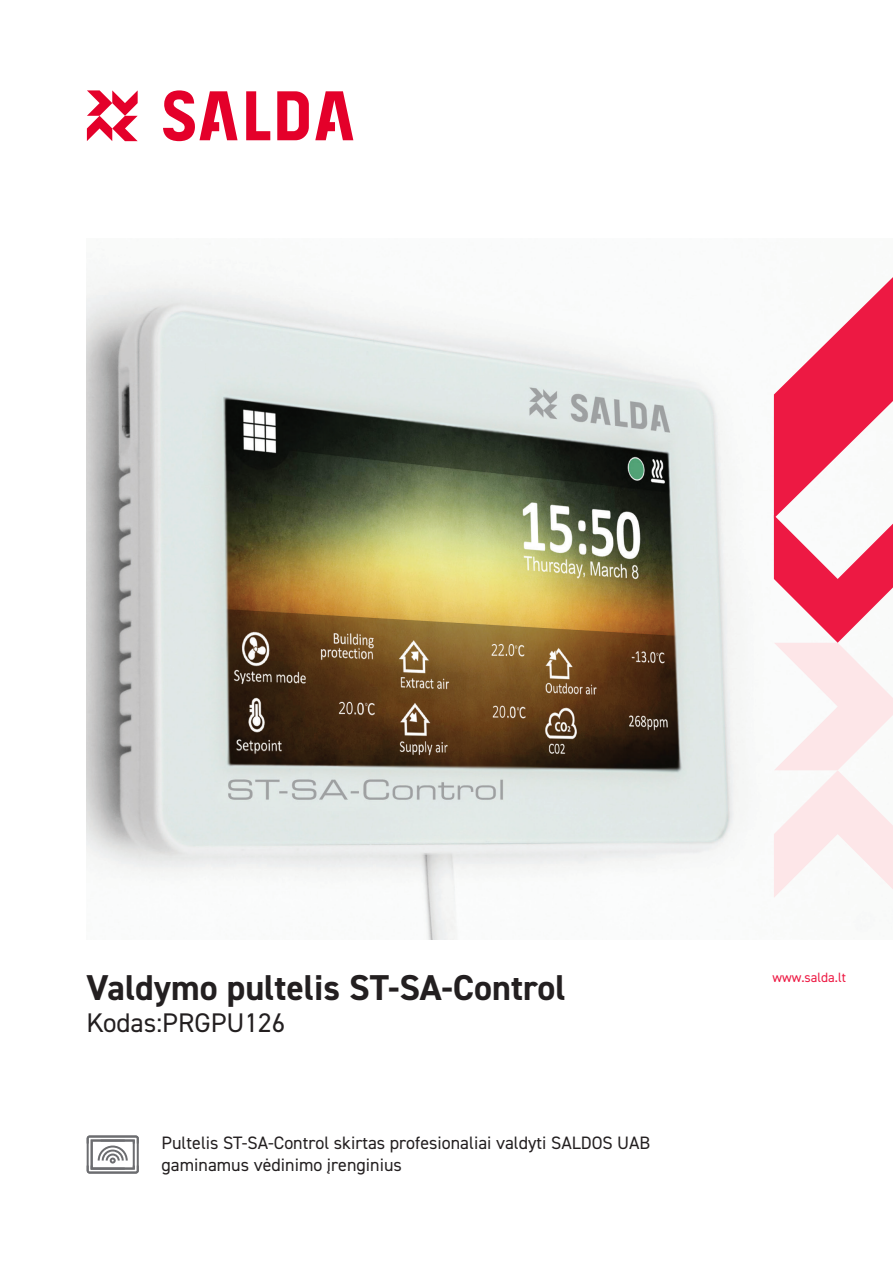
<style>
.page{position:relative;width:893px;height:1263px;background:#fff}
.page>*{position:absolute;margin:0;border:0;box-sizing:border-box;transform-origin:0 0}
.t1{font:700 36px "DIN2014";color:#231f20}
.t2{font:27px "DIN2014";color:#231f20}
.t3{font:18px "DIN2014";color:#231f20}
.t4{font:13.5px "DIN2014";color:#ed1943}
</style>
<div class="page">
<img style="left:86px;top:275px;width:688px;height:665px">
<svg style="left:315px;top:91px;width:38px;height:49px"></svg>
<svg style="left:87px;top:90px;width:51px;height:51px"></svg>
<svg style="left:246px;top:91px;width:24px;height:49px"></svg>
<svg style="left:277px;top:91px;width:32px;height:49px"></svg>
<svg style="left:163px;top:90px;width:75px;height:51px"></svg>
<svg style="left:774px;top:277px;width:119px;height:621px"></svg>
<svg style="left:87px;top:1135px;width:52px;height:38px"></svg>
<p class="t1" style="left:86px;top:963px;width:481px">Valdymo pultelis ST-SA-Control</p>
<p class="t2" style="left:86px;top:1006px;width:200px">Kodas:PRGPU126</p>
<p class="t3" style="left:162px;top:1132px;width:490px">Pultelis ST-SA-Control skirtas profesionaliai valdyti SALDOS UAB</p>
<p class="t3" style="left:162px;top:1153px;width:242px">gaminamus vėdinimo įrenginius</p>
<p class="t4" style="left:772px;top:969px;width:75px">www.salda.lt</p>
</div>
